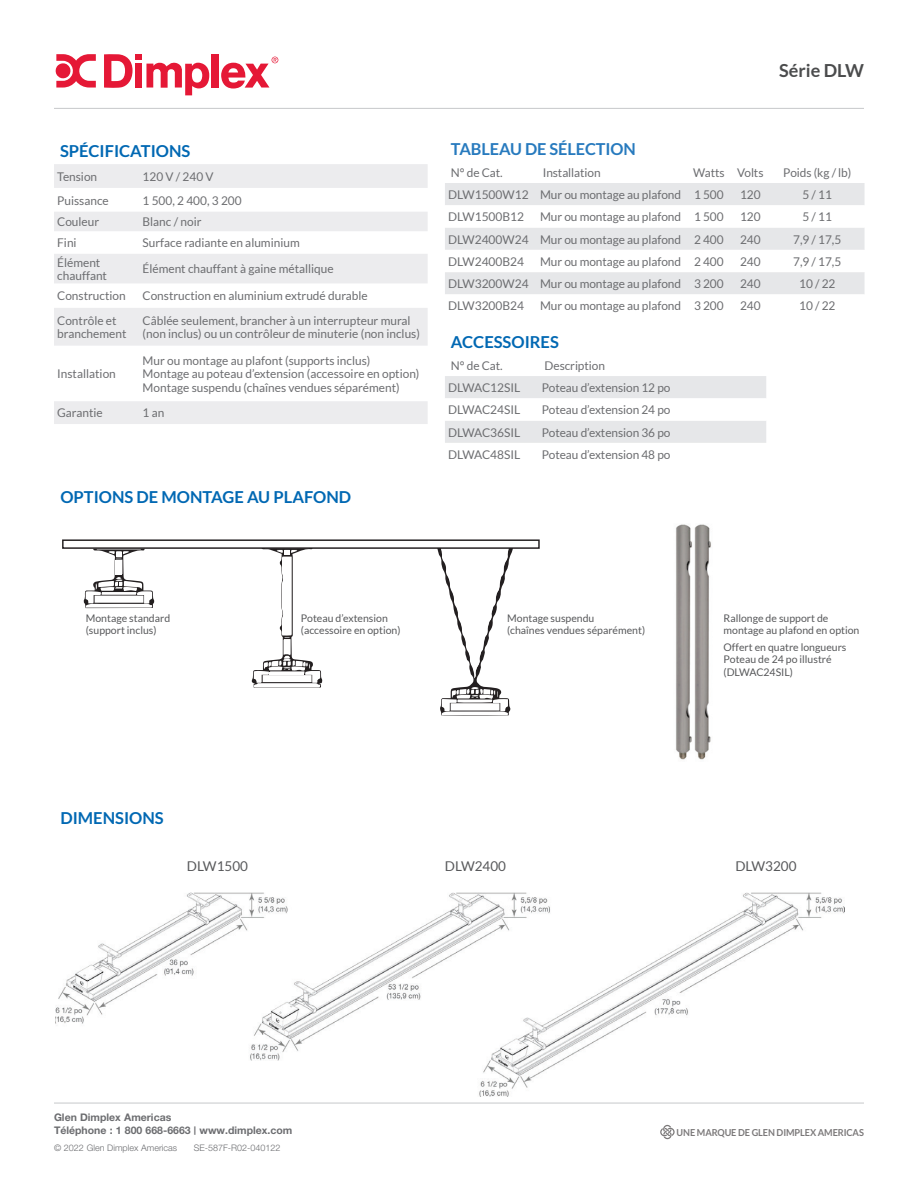
<style>
.page{position:relative;width:918px;height:1188px;background:#fff}
.page>*{position:absolute;margin:0;border:0;box-sizing:border-box;transform-origin:0 0}
.t1{font:700 18px "Lato";color:#4b4c4d}
.t2{font:700 16.5px "Lato";color:#0168b3}
.t3{font:700 16.5px "Lato";letter-spacing:-.005em;color:#277abe}
.t4{font:13.5px "Lato";color:#57585a}
.t5{font:12px/13.5px "Lato";color:#6c6d70}
.t6{font:10.5px/12.6px "Lato";color:#57585a}
.t7{font:700 10.5px/13.5px "Helvetica Neue LT Std";color:#6c6d70}
.t8{font:700 9.6px "Lato";letter-spacing:-.01em;color:#231f20;scale:.95 1}
.t9{font:300 9px "Helvetica Neue LT Std";color:#6c6d70}
.s1{font-size:8.4px}
</style>
<div class="page">
<hr style="left:54px;top:108px;width:810px;height:1px;background:#c7c8ca">
<svg style="left:104px;top:54px;width:105px;height:41px"></svg>
<div style="left:212px;top:54px;width:7px;height:34px;background:#e51836"></div>
<svg style="left:221px;top:57px;width:57px;height:32px"></svg>
<svg style="left:55px;top:54px;width:41px;height:34px"></svg>
<div style="left:54px;top:164px;width:374px;height:24px;background:#ececee"></div>
<svg style="left:54px;top:212px;width:374px;height:212px;fill:#ececee"></svg>
<div style="left:445px;top:183px;width:420px;height:22px;background:#e6e7e9"></div>
<svg style="left:445px;top:228px;width:420px;height:66px;fill:#e6e7e9"></svg>
<svg style="left:445px;top:376px;width:321px;height:67px"></svg>
<img style="left:55px;top:892px;width:790px;height:205px">
<svg style="left:83px;top:549px;width:430px;height:167px"></svg>
<svg style="left:441px;top:549px;width:68px;height:129px"></svg>
<div style="left:115px;top:560px;width:7px;height:15px;background:#fff"></div>
<svg style="left:86px;top:577px;width:66px;height:31px"></svg>
<svg style="left:97px;top:550px;width:44px;height:9px"></svg>
<svg style="left:442px;top:687px;width:66px;height:28px"></svg>
<svg style="left:254px;top:549px;width:66px;height:139px"></svg>
<div style="left:62px;top:539px;width:478px;height:10px;border:1px solid #231f20"></div>
<hr style="left:54px;top:1103px;width:810px;height:1px;background:#c7c8ca">
<svg style="left:660px;top:1125px;width:15px;height:14px"></svg>
<img style="left:676px;top:524px;width:35px;height:236px">
<h2 class="t2" style="left:60px;top:141px;width:132px">SPÉCIFICATIONS</h2>
<p class="t5" style="left:57px;top:170px;width:41px">Tension</p>
<p class="t5" style="left:143px;top:170px;width:73px">120 V / 240 V</p>
<p class="t5" style="left:57px;top:193px;width:53px">Puissance</p>
<p class="t5" style="left:143px;top:193px;width:101px">1 500, 2 400, 3 200</p>
<p class="t5" style="left:57px;top:215px;width:44px">Couleur</p>
<p class="t5" style="left:143px;top:215px;width:60px">Blanc / noir</p>
<p class="t5" style="left:57px;top:236px;width:21px">Fini</p>
<p class="t5" style="left:143px;top:236px;width:159px">Surface radiante en aluminium</p>
<p class="t5" style="left:57px;top:256px;width:51px">Élément chauffant</p>
<p class="t5" style="left:143px;top:262px;width:193px">Élément chauffant à gaine métallique</p>
<p class="t5" style="left:57px;top:289px;width:70px">Construction</p>
<p class="t5" style="left:143px;top:289px;width:227px">Construction en aluminium extrudé durable</p>
<p class="t5" style="left:57px;top:314px;width:71px">Contrôle et branchement</p>
<p class="t5" style="left:143px;top:314px;width:279px">Câblée seulement, brancher à un interrupteur mural (non inclus) ou un contrôleur de minuterie (non inclus)</p>
<p class="t5" style="left:57px;top:367px;width:60px">Installation</p>
<p class="t5" style="left:143px;top:354px;width:278px">Mur ou montage au plafont (supports inclus)<br>Montage au poteau d’extension (accessoire en option)<br>Montage suspendu (chaînes vendues séparément)</p>
<p class="t5" style="left:57px;top:406px;width:47px">Garantie</p>
<p class="t5" style="left:143px;top:406px;width:23px">1 an</p>
<h2 class="t2" style="left:60px;top:487px;width:292px">OPTIONS DE MONTAGE AU PLAFOND</h2>
<h1 class="t1" style="left:779px;top:60px;width:86px">Série DLW</h1>
<h2 class="t3" style="left:451px;top:140px;width:186px">TABLEAU DE SÉLECTION</h2>
<p class="t5" style="left:451px;top:166px;width:53px">N° de Cat.</p>
<p class="t5" style="left:543px;top:166px;width:59px">Installation</p>
<p class="t5" style="left:693px;top:166px;width:72px">Watts Volts</p>
<p class="t5" style="left:783px;top:166px;width:69px">Poids (kg / lb)</p>
<p class="t5" style="left:448px;top:188px;width:277px">DLW1500W12 Mur ou montage au plafond 1 500</p>
<p class="t5" style="left:740px;top:188px;width:22px">120</p>
<p class="t5" style="left:803px;top:188px;width:31px">5 / 11</p>
<p class="t5" style="left:448px;top:210px;width:78px">DLW1500B12</p>
<p class="t5" style="left:540px;top:210px;width:185px">Mur ou montage au plafond 1 500</p>
<p class="t5" style="left:740px;top:210px;width:22px">120</p>
<p class="t5" style="left:803px;top:210px;width:31px">5 / 11</p>
<p class="t5" style="left:448px;top:232px;width:277px">DLW2400W24 Mur ou montage au plafond 2 400</p>
<p class="t5" style="left:740px;top:232px;width:22px">240</p>
<p class="t5" style="left:793px;top:232px;width:49px">7,9 / 17,5</p>
<p class="t5" style="left:448px;top:255px;width:78px">DLW2400B24</p>
<p class="t5" style="left:540px;top:255px;width:185px">Mur ou montage au plafond 2 400</p>
<p class="t5" style="left:740px;top:255px;width:22px">240</p>
<p class="t5" style="left:793px;top:255px;width:49px">7,9 / 17,5</p>
<p class="t5" style="left:448px;top:277px;width:277px">DLW3200W24 Mur ou montage au plafond 3 200</p>
<p class="t5" style="left:740px;top:277px;width:22px">240</p>
<p class="t5" style="left:799px;top:277px;width:38px">10 / 22</p>
<p class="t5" style="left:448px;top:299px;width:78px">DLW3200B24</p>
<p class="t5" style="left:540px;top:299px;width:185px">Mur ou montage au plafond 3 200</p>
<p class="t5" style="left:740px;top:299px;width:22px">240</p>
<p class="t5" style="left:799px;top:299px;width:38px">10 / 22</p>
<h2 class="t2" style="left:451px;top:333px;width:109px">ACCESSOIRES</h2>
<p class="t5" style="left:451px;top:359px;width:53px">N° de Cat.</p>
<p class="t5" style="left:545px;top:359px;width:62px">Description</p>
<p class="t5" style="left:448px;top:381px;width:74px">DLWAC12SIL</p>
<p class="t5" style="left:542px;top:381px;width:130px">Poteau d’extension 12 po</p>
<p class="t5" style="left:448px;top:403px;width:74px">DLWAC24SIL</p>
<p class="t5" style="left:542px;top:403px;width:130px">Poteau d’extension 24 po</p>
<p class="t5" style="left:448px;top:425px;width:74px">DLWAC36SIL</p>
<p class="t5" style="left:542px;top:425px;width:130px">Poteau d’extension 36 po</p>
<p class="t5" style="left:448px;top:448px;width:74px">DLWAC48SIL</p>
<p class="t5" style="left:542px;top:448px;width:130px">Poteau d’extension 48 po</p>
<p class="t6" style="left:86px;top:612px;width:86px">Montage standard (support inclus)</p>
<p class="t6" style="left:301px;top:612px;width:101px">Poteau d’extension (accessoire en option)</p>
<p class="t6" style="left:507px;top:612px;width:139px">Montage suspendu<br>(chaînes vendues séparément)</p>
<h2 class="t2" style="left:60px;top:808px;width:105px">DIMENSIONS</h2>
<p class="t6" style="left:724px;top:612px;width:137px">Rallonge de support de montage au plafond en option</p>
<p class="t6" style="left:724px;top:640px;width:124px">Offert en quatre longueurs<br>Poteau de 24 po illustré (DLWAC24SIL)</p>
<p class="t4" style="left:187px;top:858px;width:63px">DLW1500</p>
<p class="t4" style="left:445px;top:858px;width:63px">DLW2400</p>
<p class="t4" style="left:735px;top:858px;width:63px">DLW3200</p>
<p class="t7" style="left:54px;top:1110px;width:240px">Glen Dimplex Americas<br>Téléphone : 1 800 668-6663 <span class="s1">|</span> www.dimplex.com</p>
<p class="t9" style="left:54px;top:1142px;width:125px">© 2022 Glen Dimplex Americas</p>
<p class="t9" style="left:194px;top:1142px;width:88px">SE-587F-R02-040122</p>
<p class="t8" style="left:677px;top:1127px;width:199px">UNE MARQUE DE GLEN DIMPLEX AMERICAS</p>
</div>
